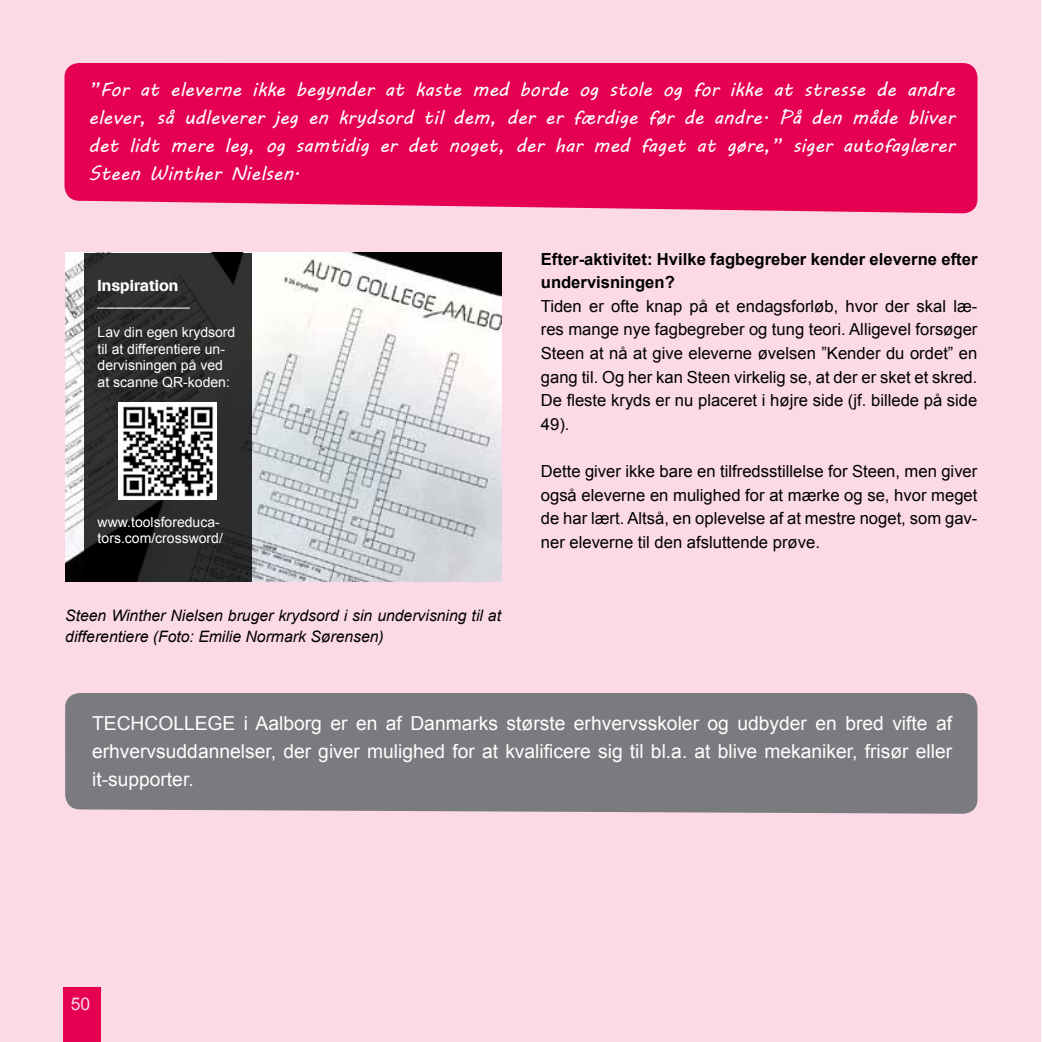
<style>
.page{position:relative;width:1042px;height:1042px;background:#fff}
.page>*{position:absolute;margin:0;border:0;box-sizing:border-box;transform-origin:0 0}
.t1{font:19.25px/28px "MV Boli";color:#fff;text-align:justify}
.t2{font:19.25px/28px "Arial";color:#fff;text-align:justify}
.t3{font:17.5px "Arial";color:#fff}
.t4{font:16.62px/23.6px "Arial";color:#000;text-align:justify}
.t5{font:700 16.62px/23.6px "Arial";color:#000}
.t6{font:italic 15.75px/21px "Arial";color:#000}
.t7{font:15.75px "AG Book BQ Stencil";color:#fff}
.t8{font:14px/16.8px "Arial";color:#fff}
.t9{font:12.78px "Arial";color:#fff}
</style>
<div class="page">
<div style="left:0;top:0;width:1041px;height:1042px;background:#fbd9e5"></div>
<div style="left:64px;top:63px;width:913px;height:151px;background:#e50051"></div>
<img style="left:65px;top:252px;width:437px;height:329px">
<svg style="left:85px;top:253px;width:167px;height:328px;background:#2a2a2a"></svg>
<img style="left:119px;top:402px;width:97px;height:97px">
<div style="left:65px;top:693px;width:912px;height:121px;background:#7a7b7f"></div>
<p class="t1" style="left:89px;top:75px;width:868px">”For at eleverne ikke begynder at kaste med borde og stole og for ikke at stresse de andre elever, så udleverer jeg en krydsord til dem, der er færdige før de andre. På den måde bliver det lidt mere leg, og samtidig er det noget, der har med faget at gøre,” siger autofaglærer Steen Winther Nielsen.</p>
<p class="t7" style="left:98px;top:276px;width:82px">Inspiration</p>
<p class="t9" style="left:98px;top:293px;width:94px">_____________</p>
<p class="t8" style="left:98px;top:324px;width:139px">Lav din egen krydsord til at differentiere un&shy;dervisningen på ved at scanne QR-koden:</p>
<p class="t8" style="left:98px;top:513px;width:127px">www.toolsforeduca&shy;tors.com/crossword/</p>
<p class="t6" style="left:65px;top:605px;width:437px">Steen Winther Nielsen bruger krydsord i sin undervisning til at differentiere (Foto: Emilie Normark Sørensen)</p>
<p class="t5" style="left:541px;top:247px;width:438px">Efter-aktivitet: Hvilke fagbegreber kender eleverne efter undervisningen?</p>
<p class="t4" style="left:541px;top:294px;width:438px">Tiden er ofte knap på et endagsforløb, hvor der skal læ&shy;res mange nye fagbegreber og tung teori. Alligevel forsøger Steen at nå at give eleverne øvelsen ”Kender du ordet” en gang til. Og her kan Steen virkelig se, at der er sket et skred.<br>De fleste kryds er nu placeret i højre side (jf. billede på side 49).</p>
<p class="t4" style="left:541px;top:460px;width:438px">Dette giver ikke bare en tilfredsstillelse for Steen, men giver også eleverne en mulighed for at mærke og se, hvor meget de har lært. Altså, en oplevelse af at mestre noget, som gav&shy;ner eleverne til den afsluttende prøve.</p>
<p class="t2" style="left:92px;top:710px;width:861px">TECHCOLLEGE i Aalborg er en af Danmarks største erhvervsskoler og udbyder en bred vifte af erhvervsuddannelser, der giver mulighed for at kvalificere sig til bl.a. at blive mekaniker, frisør eller it-supporter.</p>
<p class="t3" style="left:71px;top:992px;width:21px">50</p>
</div>
